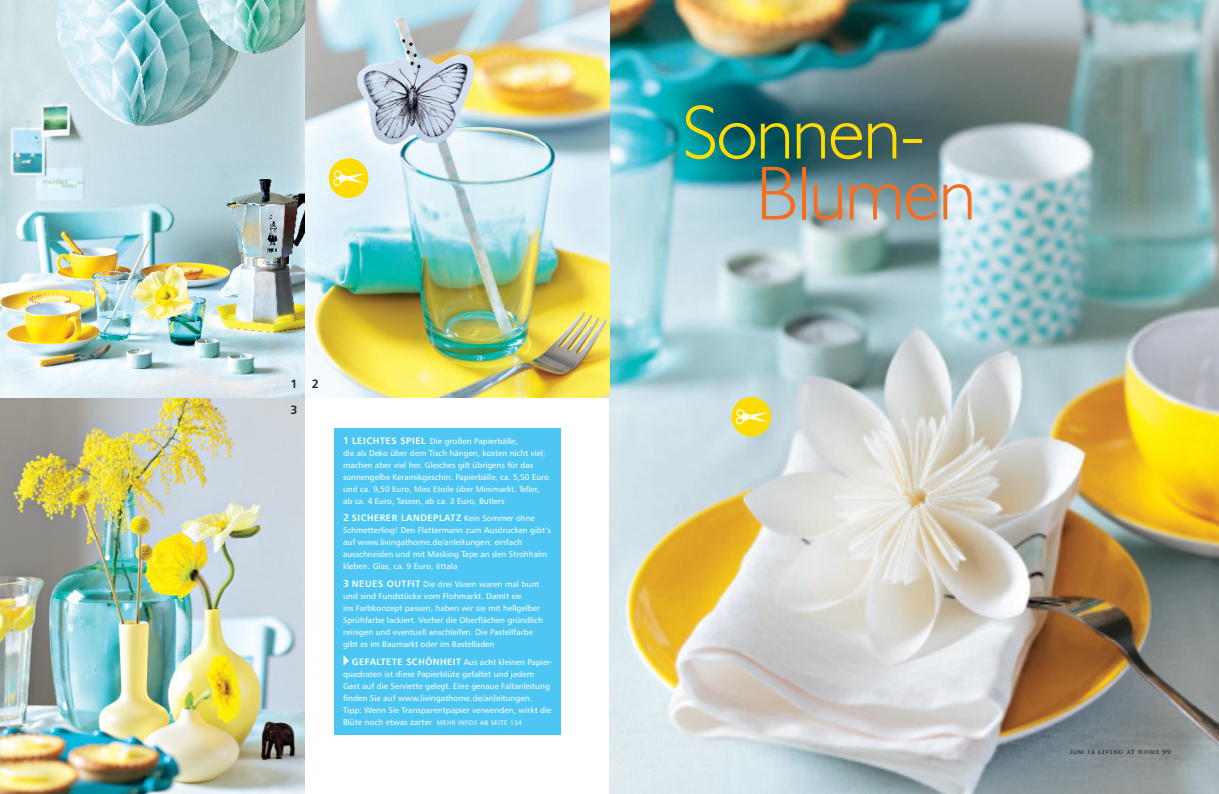
<style>
.page{position:relative;width:1219px;height:794px;background:#fff}
.page>*{position:absolute;margin:0;border:0;box-sizing:border-box;transform-origin:0 0}
.t1{font:300 77px/61px "Humanist 521 BT";letter-spacing:-.02em;color:#ffdc01}
.t2{font:12px/25.7px "Humanist 777 BT Bold B";color:#231f20}
.t3{font:9.3px "Humanist 777 BT Bold B";letter-spacing:.05em;color:#fff}
.t4{font:9px "Adobe Garamond Regular SC";letter-spacing:.1em;color:#231f20;scale:.9 1}
.t5{font:8.3px/12px "Humanist 777 BT Roman B";color:#fff}
.s1{font-family:"Humanist 777 BT Bold B";font-size:10px}
.s2{font-family:"Humanist 777 BT Bold B";font-size:9.3px}
.s3{font-size:10px}
.s4{font-family:"European Pi Three";font-size:12.3px}
.s5{font-size:6.5px}
.s6{color:#f36e21}
.s7{font-family:"Humanist 777 BT Roman B";font-size:5.7px}
.s8{font-family:"Humanist 777 BT Roman B";font-size:6.3px}
</style>
<div class="page">
<img style="left:609px;top:0;width:609px;height:794px">
<img style="left:0;top:397px;width:305px;height:397px">
<img style="left:0;top:0;width:609px;height:397px">
<div style="left:329px;top:158px;width:40px;height:40px;background:#ffdc01;border-radius:50%"></div>
<svg style="left:333px;top:170px;width:32px;height:16px"></svg>
<div style="left:731px;top:397px;width:40px;height:40px;background:#ffdc01;border-radius:50%"></div>
<svg style="left:735px;top:409px;width:33px;height:16px"></svg>
<div style="left:334px;top:428px;width:227px;height:306px;background:#4dc6f3"></div>
<p class="t2" style="left:291px;top:371px;width:30px">1 2<br>3</p>
<p class="t5" style="left:343px;top:434px;width:208px"><span class="s1">1</span> <span class="s2">LEICHTES SPIEL</span> Die großen Papierbälle,<br>die als Deko über dem Tisch hängen, kosten nicht viel, machen aber viel her. Gleiches gilt übrigens für das sonnengelbe Keramikgeschirr. Papierbälle, ca. 5,50 Euro und ca. 9,50 Euro, M iss Etoile über M inimarkt. Teller, ab ca. 4 Euro, Tassen, ab ca. 3 Euro, Butlers</p>
<p class="t3" style="left:343px;top:512px;width:108px"><span class="s3">2</span> SICHERER LANDEPLATZ</p>
<p class="t5" style="left:343px;top:512px;width:210px;text-indent:121px">Kein Sommer ohne Schmetterling! Den Flattermann zum Ausdrucken gibt‘s auf www.livingathome.de/anleitungen: einfach ausschneiden und mit Masking Tape an den Strohhalm kleben. Glas, ca. 9 Euro, I ittala</p>
<p class="t5" style="left:343px;top:578px;width:201px"><span class="s1">3</span> <span class="s2">NEUES OUTF IT</span> Die drei Vasen waren mal bunt und sind Fundstücke vom Flohmarkt. Damit sie<br>ins Farbkonzept passen, haben wir sie mit hellgelber Sprühfarbe lackiert. Vorher die Oberflächen gründlich reinigen und eventuell anschleifen. Die Pastellfarbe gibt es im Baumarkt oder im Bastelladen</p>
<p class="t5" style="left:343px;top:655px;width:211px"><span class="s4">A</span> <span class="s2">G EFALTETE SCHÖNHEIT</span> Aus acht kleinen Papier&shy;quadraten ist diese Papierblüte gefaltet und jedem Gast auf die Serviette gelegt. Eine genaue Faltanleitung finden Sie auf www.livingathome.de/anleitungen.<br>Tipp: Wenn Sie Transparentpapier verwenden, wirkt die Blüte noch etwas zarter <span class="s5">mehr infos ab seite 134</span></p>
<p class="t1" style="left:756px;top:100px;width:222px;text-indent:-74px">Sonnen-<br><span class="s6">Blumen</span></p>
<p class="t4" style="left:1070px;top:746px;width:113px"><span class="s7">Juni 13</span> living at home <span class="s8">99</span></p>
</div>
